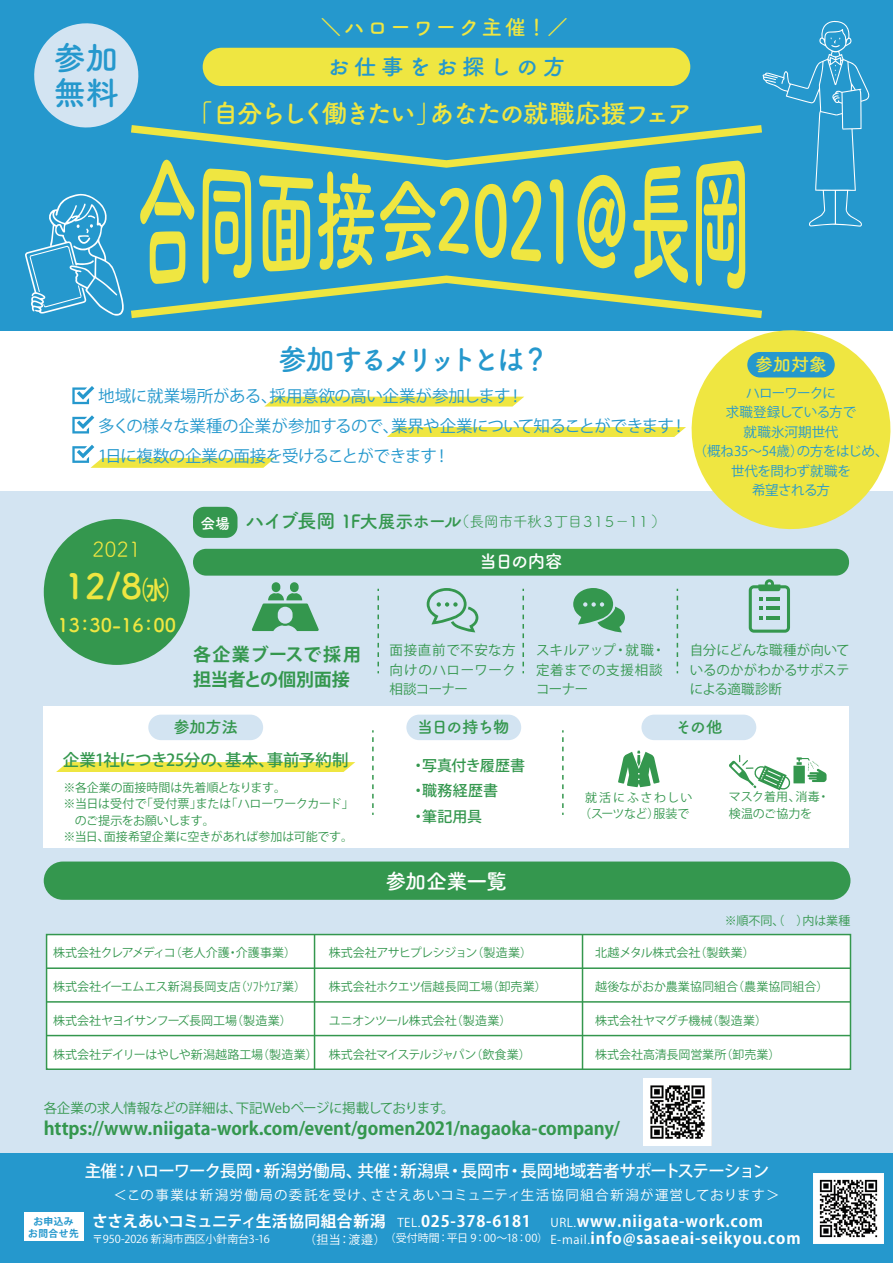
<style>
.page{position:relative;width:893px;height:1263px;background:#fff}
.page>*{position:absolute;margin:0;border:0;box-sizing:border-box;transform-origin:0 0}
.t1{font:700 34.8px "Tsuku A Rd Gothic";color:#efe641}
.t2{font:700 32.7px/34.7px "Tsuku A Rd Gothic";color:#2598cd}
.t3{font:700 29.1px "Tsuku A Rd Gothic";letter-spacing:-.16em;color:#2598cd}
.t4{font:700 25.95px "Tsuku A Rd Gothic";letter-spacing:-.1em;color:#efe641}
.t5{font:700 22.5px "Tsuku A Rd Gothic";letter-spacing:.2em;color:#2598cd}
.t6{font:700 21px "Tsuku A Rd Gothic";letter-spacing:.09em;color:#efe641}
.t7{font:700 21px "Tsuku A Rd Gothic";letter-spacing:-.035em;color:#fff}
.t8{font:21px "Tsuku A Rd Gothic";color:#efe641}
.t9{font:700 18.9px "Tsuku A Rd Gothic";color:#efe641}
.t10{font:700 18px/25.5px "Koz Go Pr 6 N";letter-spacing:-.005em;color:#34974e}
.t11{font:700 18px "Tsuku A Rd Gothic";letter-spacing:-.095em;color:#fff}
.t12{font:700 18px "Tsuku A Rd Gothic";color:#efe641}
.t13{font:16.5px/30px "Koz Go Pr 6 N";letter-spacing:-.03em;color:#2598cd}
.t14{font:500 16.5px "Koz Go Pr 6 N";letter-spacing:-.025em;color:#fff}
.t15{font:500 16.5px "Koz Go Pr 6 N";letter-spacing:-.03em;color:#34974e}
.t16{font:700 16.5px "Tsuku A Rd Gothic";letter-spacing:-.045em;color:#34974e}
.t17{font:700 15.75px/17.1px "Koz Go Pr 6 N";letter-spacing:.05em;color:#fff}
.t18{font:15px "Tsuku A Rd Gothic";letter-spacing:-.1em;color:#34974e}
.t19{font:500 15px/25.5px "Koz Go Pr 6 N";color:#34974e}
.t20{font:13.5px/19.5px "Koz Go Pr 6 N";letter-spacing:-.025em;color:#2598cd;text-align:center}
.t21{font:13.5px/19.5px "Koz Go Pr 6 N";letter-spacing:-.005em;color:#34974e;text-align:justify}
.t22{font:13.5px "Koz Go Pr 6 N";letter-spacing:.08em;color:#fff}
.t23{font:13.5px "Koz Go Pr 6 N";letter-spacing:-.025em;color:#34974e}
.t24{font:13.5px/19.5px "Koz Go Pr 6 N";letter-spacing:.02em;color:#34974e}
.t25{font:12px/16.5px "Koz Go Pr 6 N";letter-spacing:-.005em;color:#34974e}
.t26{font:12px "Koz Go Pr 6 N";letter-spacing:-.025em;color:#34974e}
.t27{font:12px/16.5px "Koz Go Pr 6 N";letter-spacing:.08em;color:#34974e;text-align:center}
.t28{font:12px "Koz Go Pr 6 N";letter-spacing:-.035em;color:#34974e}
.t29{font:12px "Koz Go Pr 6 N";letter-spacing:-.03em;color:#34974e}
.t30{font:12px "Koz Go Pr 6 N";letter-spacing:-.04em;color:#34974e}
.t31{font:12px "Koz Go Pr 6 N";color:#fff}
.t32{font:10.95px "Koz Go Pr 6 N";letter-spacing:-.005em;color:#fff}
.t33{font:700 9.75px/11.7px "Koz Go Pr 6 N";letter-spacing:.05em;color:#2598cd;text-align:center}
.s1{font-size:27px}
.s2{font-weight:700;color:#fff}
.s3{font-weight:700;font-size:19.5px}
.s4{font-weight:700;font-size:18px}
.s5{font-weight:400;font-size:12px}
.s6{font-weight:400;font-size:10.95px}
</style>
<div class="page">
<div style="left:0;top:491px;width:893px;height:667px;background:#d3e4f2"></div>
<div style="left:0;top:0;width:893px;height:330px;background:#2598cd"></div>
<div style="left:0;top:1153px;width:893px;height:110px;background:#2598cd"></div>
<div style="left:24px;top:1212px;width:59px;height:29px;background:#fff"></div>
<img style="left:813px;top:1174px;width:70px;height:70px">
<svg style="left:678px;top:330px;width:215px;height:200px;fill:#efe641"></svg>
<div style="left:747px;top:352px;width:88px;height:25px;background:#2598cd;border-radius:13px"></div>
<svg style="left:264px;top:397px;width:260px;height:10px;background:#f0e851"></svg>
<svg style="left:387px;top:427px;width:299px;height:10px;background:#efe749"></svg>
<svg style="left:72px;top:386px;width:22px;height:18px"></svg>
<svg style="left:72px;top:415px;width:22px;height:18px"></svg>
<svg style="left:72px;top:445px;width:203px;height:23px"></svg>
<div style="left:44px;top:706px;width:805px;height:142px;background:#fff"></div>
<div style="left:44px;top:519px;width:146px;height:146px;background:#34974e;border-radius:50%"></div>
<svg style="left:372px;top:730px;width:2px;height:85px"></svg>
<svg style="left:562px;top:730px;width:2px;height:85px"></svg>
<svg style="left:377px;top:589px;width:2px;height:84px"></svg>
<svg style="left:522px;top:589px;width:2px;height:84px"></svg>
<div style="left:193px;top:549px;width:656px;height:27px;background:#34974e;border-radius:13px"></div>
<svg style="left:427px;top:588px;width:51px;height:44px"></svg>
<svg style="left:677px;top:589px;width:1px;height:84px"></svg>
<svg style="left:573px;top:588px;width:52px;height:44px"></svg>
<div style="left:193px;top:507px;width:44px;height:31px;background:#34974e;border-radius:12px"></div>
<div style="left:272px;top:582px;width:8px;height:10px;background:#34974e;border-radius:4px"></div>
<div style="left:290px;top:582px;width:9px;height:10px;background:#34974e;border-radius:4px"></div>
<svg style="left:252px;top:593px;width:67px;height:38px"></svg>
<svg style="left:749px;top:579px;width:41px;height:54px"></svg>
<hr style="left:766px;top:616px;width:14px;height:4px;background:#34974e">
<div style="left:148px;top:715px;width:115px;height:25px;background:#d3e4f2;border-radius:13px"></div>
<div style="left:641px;top:715px;width:115px;height:25px;background:#d3e4f2;border-radius:13px"></div>
<div style="left:406px;top:715px;width:115px;height:25px;background:#d3e4f2;border-radius:13px"></div>
<svg style="left:618px;top:751px;width:42px;height:36px"></svg>
<div style="left:793px;top:766px;width:12px;height:17px;background:#34974e"></div>
<svg style="left:797px;top:757px;width:29px;height:25px"></svg>
<svg style="left:729px;top:755px;width:62px;height:36px"></svg>
<svg style="left:56px;top:762px;width:299px;height:10px;background:#efe74a"></svg>
<svg style="left:25px;top:20px;width:844px;height:299px"></svg>
<div style="left:47px;top:934px;width:803px;height:135px;background:#fff"></div>
<img style="left:644px;top:1078px;width:67px;height:68px">
<div style="left:44px;top:861px;width:806px;height:39px;background:#34974e;border-radius:19px"></div>
<div style="left:46px;top:934px;width:805px;height:136px;border:2px solid #34974e"></div>
<hr style="left:47px;top:1035px;width:803px;height:1px;background:#34974e">
<hr style="left:47px;top:1001px;width:803px;height:2px;background:#34974e">
<hr style="left:47px;top:967px;width:803px;height:2px;background:#34974e">
<hr style="left:582px;top:934px;width:1px;height:135px;background:#34974e">
<hr style="left:314px;top:934px;width:1px;height:135px;background:#34974e">
<h2 class="t2" style="left:53px;top:39px;width:67px">参加無料</h2>
<h3 class="t6" style="left:320px;top:11px;width:249px">＼ハローワーク主催！／</h3>
<h3 class="t5" style="left:327px;top:49px;width:240px">お仕事をお探しの方</h3>
<h3 class="t4" style="left:187px;top:93px;width:508px">「自分らしく働きたい」あなたの就職応援フェア</h3>
<h3 class="t3" style="left:278px;top:336px;width:273px">参加するメリットとは？</h3>
<h3 class="t13" style="left:98px;top:381px;width:590px">地域に就業場所がある、採用意欲の高い企業が参加します！<br>多くの様々な業種の企業が参加するので、業界や企業について知ることができます！<br>1日に複数の企業の面接を受けることができます！</h3>
<h3 class="t8" style="left:92px;top:533px;width:50px">2021</h3>
<h1 class="t1" style="left:64px;top:558px;width:106px">12/8<span class="s1">㈬</span></h1>
<h3 class="t9" style="left:57px;top:610px;width:120px">13：30-16：00</h3>
<p class="t18" style="left:200px;top:510px;width:467px"><span class="s2">会場</span> <span class="s3">ハイブ長岡</span> <span class="s4">1F大展示ホール</span>（長岡市千秋３丁目３１５－１１）</p>
<h3 class="t11" style="left:479px;top:547px;width:85px">当日の内容</h3>
<h3 class="t12" style="left:755px;top:350px;width:74px">参加対象</h3>
<p class="t20" style="left:693px;top:383px;width:196px">ハローワークに<br>求職登録している方で<br>就職氷河期世代<br>（概ね35～54歳）の方をはじめ、世代を問わず就職を<br>希望される方</p>
<p class="t21" style="left:390px;top:641px;width:128px">面接直前で不安な方向けのハローワーク相談コーナー</p>
<p class="t24" style="left:536px;top:641px;width:131px">スキルアップ・就職・定着までの支援相談コーナー</p>
<h3 class="t10" style="left:193px;top:642px;width:170px">各企業ブースで採用担当者との個別面接</h3>
<p class="t21" style="left:690px;top:641px;width:161px">自分にどんな職種が向いているのかがわかるサポステによる適職診断</p>
<h3 class="t16" style="left:174px;top:714px;width:66px">参加方法</h3>
<h3 class="t16" style="left:417px;top:714px;width:94px">当日の持ち物</h3>
<h3 class="t16" style="left:675px;top:714px;width:49px">その他</h3>
<p class="t19" style="left:411px;top:753px;width:116px">・写真付き履歴書・職務経歴書<br>・筆記用具</p>
<h3 class="t15" style="left:63px;top:751px;width:287px">企業1社につき25分の、基本、事前予約制</h3>
<p class="t25" style="left:64px;top:779px;width:224px">※各企業の面接時間は先着順となります。</p>
<p class="t26" style="left:64px;top:797px;width:292px">※当日は受付で「受付票」または「ハローワークカード」</p>
<p class="t30" style="left:75px;top:814px;width:142px">のご提示をお願いします。</p>
<p class="t25" style="left:64px;top:829px;width:291px">※当日、面接希望企業に空きがあれば参加は可能です。</p>
<p class="t27" style="left:579px;top:789px;width:115px">就活にふさわしい（スーツなど）服装で</p>
<p class="t25" style="left:729px;top:789px;width:102px">マスク着用、消毒・検温のご協力を</p>
<h3 class="t7" style="left:385px;top:865px;width:123px">参加企業一覧</h3>
<p class="t25" style="left:53px;top:945px;width:244px">株式会社クレアメディコ（老人介護・介護事業）</p>
<p class="t25" style="left:53px;top:979px;width:254px">株式会社イーエムエス新潟長岡支店（ｿﾌﾄｳｴｱ業）</p>
<p class="t25" style="left:53px;top:1012px;width:240px">株式会社ヤヨイサンフーズ長岡工場（製造業）</p>
<p class="t25" style="left:53px;top:1046px;width:266px">株式会社デイリーはやしや新潟越路工場（製造業）</p>
<p class="t28" style="left:329px;top:946px;width:205px">株式会社アサヒプレシジョン（製造業）</p>
<p class="t25" style="left:329px;top:979px;width:219px">株式会社ホクエツ信越長岡工場（卸売業）</p>
<p class="t25" style="left:329px;top:1012px;width:184px">ユニオンツール株式会社（製造業）</p>
<p class="t29" style="left:329px;top:1047px;width:203px">株式会社マイステルジャパン（飲食業）</p>
<p class="t23" style="left:44px;top:1100px;width:412px">各企業の求人情報などの詳細は、下記Webページに掲載しております。</p>
<p class="t25" style="left:725px;top:912px;width:127px">※順不同、（　）内は業種</p>
<p class="t25" style="left:595px;top:945px;width:161px">北越メタル株式会社（製鉄業）</p>
<p class="t25" style="left:595px;top:979px;width:235px">越後ながおか農業協同組合（農業協同組合）</p>
<p class="t25" style="left:595px;top:1012px;width:174px">株式会社ヤマグチ機械（製造業）</p>
<p class="t25" style="left:595px;top:1046px;width:187px">株式会社高清長岡営業所（卸売業）</p>
<h3 class="t10" style="left:44px;top:1115px;width:578px">https://www.niigata-work.com/event/gomen2021/nagaoka-company/</h3>
<h3 class="t14" style="left:85px;top:1162px;width:686px">主催：ハローワーク長岡・新潟労働局、共催：新潟県・長岡市・長岡地域若者サポートステーション</h3>
<p class="t33" style="left:28px;top:1216px;width:52px">お申込みお問合せ先</p>
<p class="t22" style="left:113px;top:1188px;width:667px">＜この事業は新潟労働局の委託を受け、ささえあいコミュニティ生活協同組合新潟が運営しております＞</p>
<h3 class="t17" style="left:385px;top:1212px;width:417px;text-indent:-293px">ささえあいコミュニティ生活協同組合新潟 <span class="s5">TEL.</span>025-378-6181 <span class="s5">URL.</span>www.niigata-work.com<br><span class="s6">（受付時間：平日 9：00～18：00）</span> <span class="s5">E-mail.</span>info@sasaeai-seikyou.com</h3>
<p class="t31" style="left:304px;top:1232px;width:83px">（担当：渡邉）</p>
<p class="t32" style="left:92px;top:1233px;width:179px">〒950-2026 新潟市西区小針南台3-16</p>
</div>
